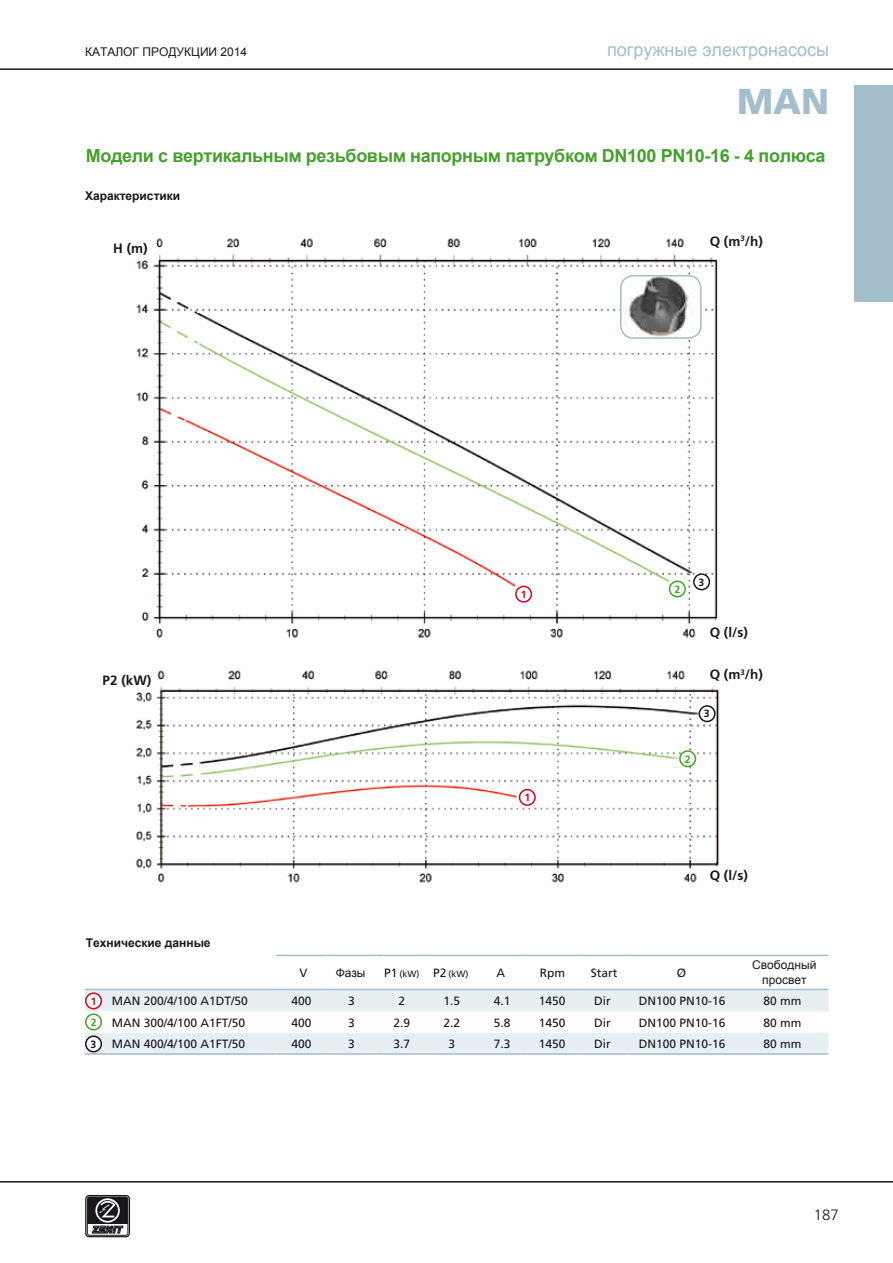
<style>
.page{position:relative;width:893px;height:1263px;background:#fff}
.page>*{position:absolute;margin:0;border:0;box-sizing:border-box;transform-origin:0 0}
.t1{font:900 36px "Frutiger";color:#a4becc}
.t2{font:700 18px "Arial";letter-spacing:-.02em;color:#44a12b}
.t3{font:18px "Arial";color:#a4becc}
.t4{font:300 15px "Frutiger";color:#1a171c}
.t5{font:700 13.5px "Frutiger";color:#1a171c}
.t6{font:12px "Frutiger";color:#1a171c}
.t7{font:700 12px "Arial";color:#1a171c}
.t8{font:12px "Arial";color:#1a171c}
.t9{font:12px/14.4px "Arial";color:#1a171c;text-align:center}
.t10{font:700 10.5px "Frutiger";color:#44a12b}
.t11{font:700 10.5px "Frutiger";color:#1a171c}
.t12{font:700 10.5px "Frutiger";color:#cd071e}
.t13{font:9px "Frutiger";color:#1a171c}
.s1{font-size:12px}
</style>
<div class="page">
<div style="left:855px;top:85px;width:38px;height:217px;background:#a4becc"></div>
<hr style="left:0;top:68px;width:893px;height:2px;background:#1a171c">
<hr style="left:0;top:1181px;width:893px;height:1px;background:#1a171c">
<div style="left:85px;top:1195px;width:45px;height:42px;border:1px solid #1a171c;border-radius:3px"></div>
<div style="left:87px;top:1197px;width:41px;height:38px;border:1px solid #1a171c;border-radius:2px"></div>
<svg style="left:87px;top:1197px;width:41px;height:36px"></svg>
<img style="left:136px;top:238px;width:582px;height:400px">
<div style="left:85px;top:990px;width:743px;height:63px;background:#e7eff3"></div>
<svg style="left:85px;top:1011px;width:743px;height:22px"></svg>
<hr style="left:276px;top:955px;width:51px;height:1px;background:#a4becc">
<hr style="left:327px;top:955px;width:50px;height:1px;background:#a4becc">
<hr style="left:377px;top:955px;width:50px;height:1px;background:#a4becc">
<hr style="left:427px;top:955px;width:50px;height:1px;background:#a4becc">
<hr style="left:477px;top:955px;width:50px;height:1px;background:#a4becc">
<hr style="left:527px;top:955px;width:50px;height:1px;background:#a4becc">
<hr style="left:577px;top:955px;width:51px;height:1px;background:#a4becc">
<hr style="left:628px;top:955px;width:109px;height:1px;background:#a4becc">
<hr style="left:737px;top:955px;width:91px;height:1px;background:#a4becc">
<hr style="left:276px;top:989px;width:51px;height:1px;background:#a4becc">
<hr style="left:327px;top:989px;width:50px;height:1px;background:#a4becc">
<hr style="left:377px;top:989px;width:50px;height:1px;background:#a4becc">
<hr style="left:427px;top:989px;width:50px;height:1px;background:#a4becc">
<hr style="left:477px;top:989px;width:50px;height:1px;background:#a4becc">
<hr style="left:527px;top:989px;width:50px;height:1px;background:#a4becc">
<hr style="left:577px;top:989px;width:51px;height:1px;background:#a4becc">
<hr style="left:628px;top:989px;width:109px;height:1px;background:#a4becc">
<hr style="left:737px;top:989px;width:91px;height:1px;background:#a4becc">
<svg style="left:85px;top:989px;width:23px;height:1px"></svg>
<hr style="left:108px;top:989px;width:168px;height:1px;background:#a4becc">
<hr style="left:85px;top:1053px;width:23px;height:2px;background:#a4becc">
<hr style="left:108px;top:1053px;width:168px;height:2px;background:#a4becc">
<hr style="left:276px;top:1053px;width:51px;height:2px;background:#a4becc">
<hr style="left:327px;top:1053px;width:50px;height:2px;background:#a4becc">
<hr style="left:377px;top:1053px;width:50px;height:2px;background:#a4becc">
<hr style="left:427px;top:1053px;width:50px;height:2px;background:#a4becc">
<hr style="left:477px;top:1053px;width:50px;height:2px;background:#a4becc">
<hr style="left:527px;top:1053px;width:50px;height:2px;background:#a4becc">
<hr style="left:577px;top:1053px;width:51px;height:2px;background:#a4becc">
<hr style="left:628px;top:1053px;width:109px;height:2px;background:#a4becc">
<hr style="left:737px;top:1053px;width:91px;height:2px;background:#a4becc">
<img style="left:136px;top:670px;width:584px;height:213px">
<div style="left:86px;top:1014px;width:15px;height:16px;background:#fff;border-radius:50%"></div>
<div style="left:85px;top:1013px;width:17px;height:17px;border:2px solid #44a12b;border-radius:50%"></div>
<div style="left:86px;top:1036px;width:15px;height:16px;background:#fff;border-radius:50%"></div>
<div style="left:85px;top:1035px;width:17px;height:17px;border:2px solid #1a171c;border-radius:50%"></div>
<div style="left:86px;top:993px;width:15px;height:16px;background:#fff;border-radius:50%"></div>
<div style="left:85px;top:992px;width:17px;height:17px;border:2px solid #cd071e;border-radius:50%"></div>
<div style="left:621px;top:276px;width:80px;height:62px;background:#fff;border-radius:13px"></div>
<img style="left:625px;top:276px;width:73px;height:62px">
<div style="left:620px;top:275px;width:82px;height:64px;border:2px solid #a4becc;border-radius:13px"></div>
<div style="left:680px;top:751px;width:15px;height:15px;background:#fff;border-radius:50%"></div>
<div style="left:679px;top:750px;width:17px;height:17px;border:2px solid #44a12b;border-radius:50%"></div>
<div style="left:694px;top:574px;width:15px;height:16px;background:#fff;border-radius:50%"></div>
<div style="left:693px;top:573px;width:17px;height:17px;border:2px solid #1a171c;border-radius:50%"></div>
<div style="left:519px;top:789px;width:16px;height:16px;background:#fff;border-radius:50%"></div>
<div style="left:519px;top:789px;width:17px;height:17px;border:2px solid #cd071e;border-radius:50%"></div>
<div style="left:670px;top:581px;width:15px;height:16px;background:#fff;border-radius:50%"></div>
<div style="left:669px;top:580px;width:17px;height:17px;border:2px solid #44a12b;border-radius:50%"></div>
<div style="left:699px;top:706px;width:16px;height:15px;background:#fff;border-radius:50%"></div>
<div style="left:699px;top:705px;width:17px;height:17px;border:2px solid #1a171c;border-radius:50%"></div>
<div style="left:516px;top:586px;width:15px;height:16px;background:#fff;border-radius:50%"></div>
<div style="left:515px;top:586px;width:17px;height:17px;border:2px solid #cd071e;border-radius:50%"></div>
<p class="t8" style="left:85px;top:44px;width:164px">КАТАЛОГ ПРОДУКЦИИ 2014</p>
<h2 class="t3" style="left:607px;top:38px;width:223px">погружные электронасосы</h2>
<h1 class="t1" style="left:737px;top:79px;width:94px">MAN</h1>
<h2 class="t2" style="left:86px;top:144px;width:741px">Модели с вертикальным резьбовым напорным патрубком DN100 PN10-16 - 4 полюса</h2>
<p class="t7" style="left:85px;top:188px;width:97px">Характеристики</p>
<p class="t5" style="left:113px;top:240px;width:36px">H (m)</p>
<p class="t5" style="left:710px;top:233px;width:55px">Q (m<sup>3</sup>/h)</p>
<p class="t5" style="left:103px;top:672px;width:50px">P2 (kW)</p>
<p class="t7" style="left:86px;top:935px;width:126px">Технические данные</p>
<p class="t12" style="left:521px;top:588px;width:7px">1</p>
<p class="t12" style="left:525px;top:791px;width:7px">1</p>
<p class="t10" style="left:675px;top:583px;width:7px">2</p>
<p class="t11" style="left:698px;top:576px;width:7px">3</p>
<p class="t5" style="left:710px;top:624px;width:40px">Q (l/s)</p>
<p class="t5" style="left:710px;top:666px;width:55px">Q (m<sup>3</sup>/h)</p>
<p class="t11" style="left:704px;top:708px;width:7px">3</p>
<p class="t10" style="left:685px;top:753px;width:7px">2</p>
<p class="t5" style="left:710px;top:868px;width:40px">Q (l/s)</p>
<p class="t9" style="left:336px;top:965px;width:31px">Фазы</p>
<p class="t6" style="left:299px;top:965px;width:10px">V</p>
<p class="t13" style="left:384px;top:968px;width:86px"><span class="s1">P1</span> (kW) <span class="s1">P2</span> (kW)</p>
<p class="t6" style="left:496px;top:965px;width:10px">A</p>
<p class="t6" style="left:540px;top:965px;width:27px">Rpm</p>
<p class="t6" style="left:591px;top:965px;width:28px">Start</p>
<p class="t6" style="left:677px;top:965px;width:11px">Ø</p>
<p class="t9" style="left:752px;top:958px;width:66px">Свободный просвет</p>
<p class="t12" style="left:91px;top:995px;width:7px">1</p>
<p class="t10" style="left:91px;top:1016px;width:7px">2</p>
<p class="t11" style="left:90px;top:1038px;width:7px">3</p>
<p class="t6" style="left:112px;top:994px;width:138px">MAN 200/4/100 A1DT/50</p>
<p class="t6" style="left:291px;top:994px;width:22px">400</p>
<p class="t6" style="left:348px;top:994px;width:8px">3</p>
<p class="t6" style="left:398px;top:994px;width:8px">2</p>
<p class="t6" style="left:444px;top:994px;width:18px">1.5</p>
<p class="t6" style="left:494px;top:994px;width:18px">4.1</p>
<p class="t6" style="left:539px;top:994px;width:28px">1450</p>
<p class="t6" style="left:594px;top:994px;width:18px">Dir</p>
<p class="t6" style="left:639px;top:994px;width:88px">DN100 PN10-16</p>
<p class="t6" style="left:764px;top:994px;width:40px">80 mm</p>
<p class="t6" style="left:112px;top:1015px;width:135px">MAN 300/4/100 A1FT/50</p>
<p class="t6" style="left:291px;top:1015px;width:22px">400</p>
<p class="t6" style="left:348px;top:1015px;width:8px">3</p>
<p class="t6" style="left:393px;top:1015px;width:18px">2.9</p>
<p class="t6" style="left:444px;top:1015px;width:18px">2.2</p>
<p class="t6" style="left:494px;top:1015px;width:18px">5.8</p>
<p class="t6" style="left:539px;top:1015px;width:28px">1450</p>
<p class="t6" style="left:594px;top:1015px;width:18px">Dir</p>
<p class="t6" style="left:639px;top:1015px;width:88px">DN100 PN10-16</p>
<p class="t6" style="left:764px;top:1015px;width:40px">80 mm</p>
<p class="t6" style="left:112px;top:1037px;width:135px">MAN 400/4/100 A1FT/50</p>
<p class="t6" style="left:291px;top:1037px;width:22px">400</p>
<p class="t6" style="left:348px;top:1037px;width:8px">3</p>
<p class="t6" style="left:393px;top:1037px;width:18px">3.7</p>
<p class="t6" style="left:449px;top:1037px;width:8px">3</p>
<p class="t6" style="left:494px;top:1037px;width:18px">7.3</p>
<p class="t6" style="left:539px;top:1037px;width:28px">1450</p>
<p class="t6" style="left:594px;top:1037px;width:18px">Dir</p>
<p class="t6" style="left:639px;top:1037px;width:88px">DN100 PN10-16</p>
<p class="t6" style="left:763px;top:1037px;width:40px">80 mm</p>
<p class="t4" style="left:814px;top:1206px;width:27px">187</p>
</div>
